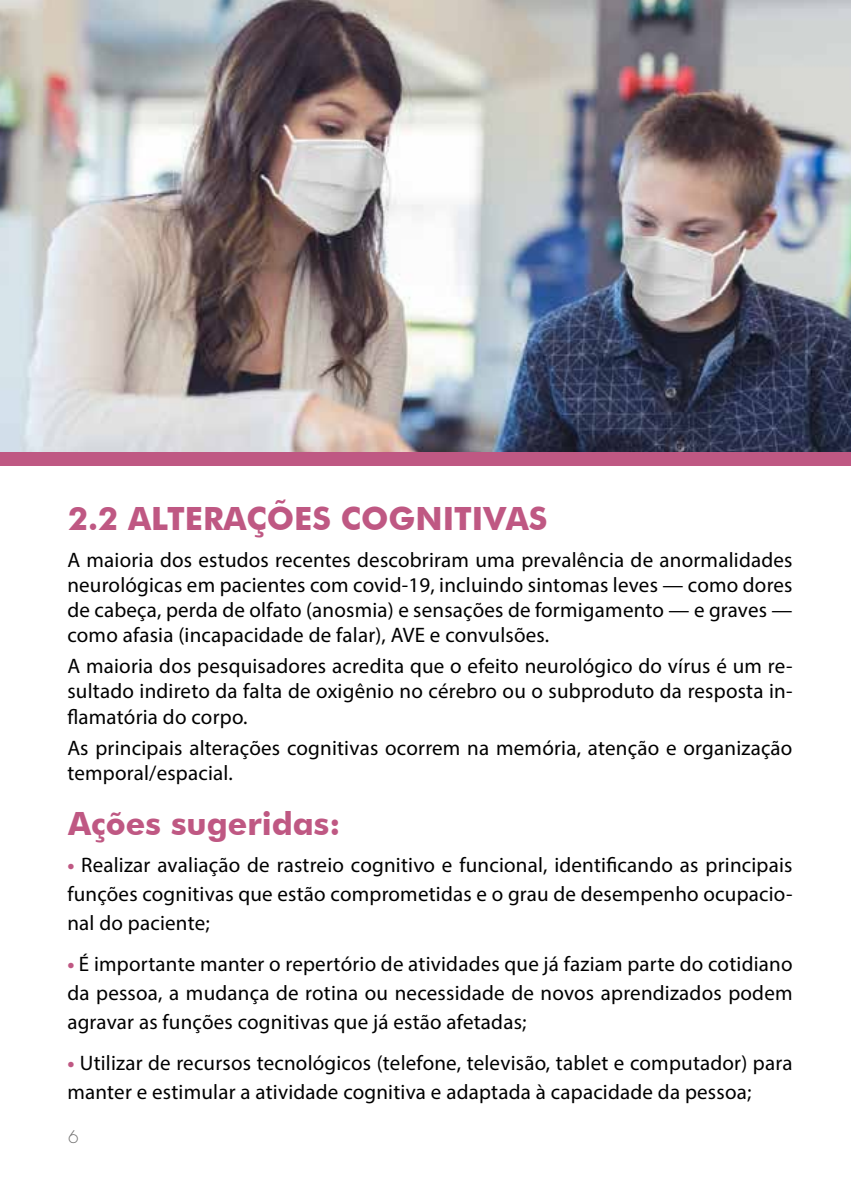
<style>
.page{position:relative;width:851px;height:1191px;background:#fff}
.page>*{position:absolute;margin:0;border:0;box-sizing:border-box;transform-origin:0 0}
.t1{font:700 32px "Futura BT";color:#bf5883}
.t2{font:21px/25.2px "Myriad Pro";letter-spacing:.01em;color:#000;text-align:justify}
.t3{font:300 17px "Futura Std";color:#706f6f}
.s1{font-weight:700;color:#bf5883}
</style>
<div class="page">
<img style="left:0;top:0;width:850px;height:452px">
<div style="left:0;top:452px;width:850px;height:14px;background:#bf5883"></div>
<h1 class="t1" style="left:68px;top:498px;width:480px">2.2 ALTERAÇÕES COGNITIVAS</h1>
<p class="t2" style="left:67px;top:547px;width:726px">A maioria dos estudos recentes descobriram uma prevalência de anormalidades neurológicas em pacientes com covid-19, incluindo sintomas leves — como dores de cabeça, perda de olfato (anosmia) e sensações de formigamento — e graves — como afasia (incapacidade de falar), AVE e convulsões.</p>
<p class="t2" style="left:67px;top:653px;width:726px">A maioria dos pesquisadores acredita que o efeito neurológico do vírus é um re&shy;sultado indireto da falta de oxigênio no cérebro ou o subproduto da resposta in&shy;flamatória do corpo.</p>
<p class="t2" style="left:67px;top:734px;width:726px">As principais alterações cognitivas ocorrem na memória, atenção e organização temporal/espacial.</p>
<h1 class="t1" style="left:68px;top:804px;width:274px">Ações sugeridas:</h1>
<p class="t2" style="left:67px;top:850px;width:726px;line-height:29.2px"><span class="s1">•</span> Realizar avaliação de rastreio cognitivo e funcional, identificando as principais funções cognitivas que estão comprometidas e o grau de desempenho ocupacio&shy;nal do paciente;</p>
<p class="t2" style="left:67px;top:949px;width:726px;line-height:29.2px"><span class="s1">•</span> É importante manter o repertório de atividades que já faziam parte do cotidiano da pessoa, a mudança de rotina ou necessidade de novos aprendizados podem agravar as funções cognitivas que já estão afetadas;</p>
<p class="t2" style="left:67px;top:1048px;width:726px;line-height:29.2px"><span class="s1">•</span> Utilizar de recursos tecnológicos (telefone, televisão, tablet e computador) para manter e estimular a atividade cognitiva e adaptada à capacidade da pessoa;</p>
<p class="t3" style="left:68px;top:1126px;width:12px">6</p>
</div>
